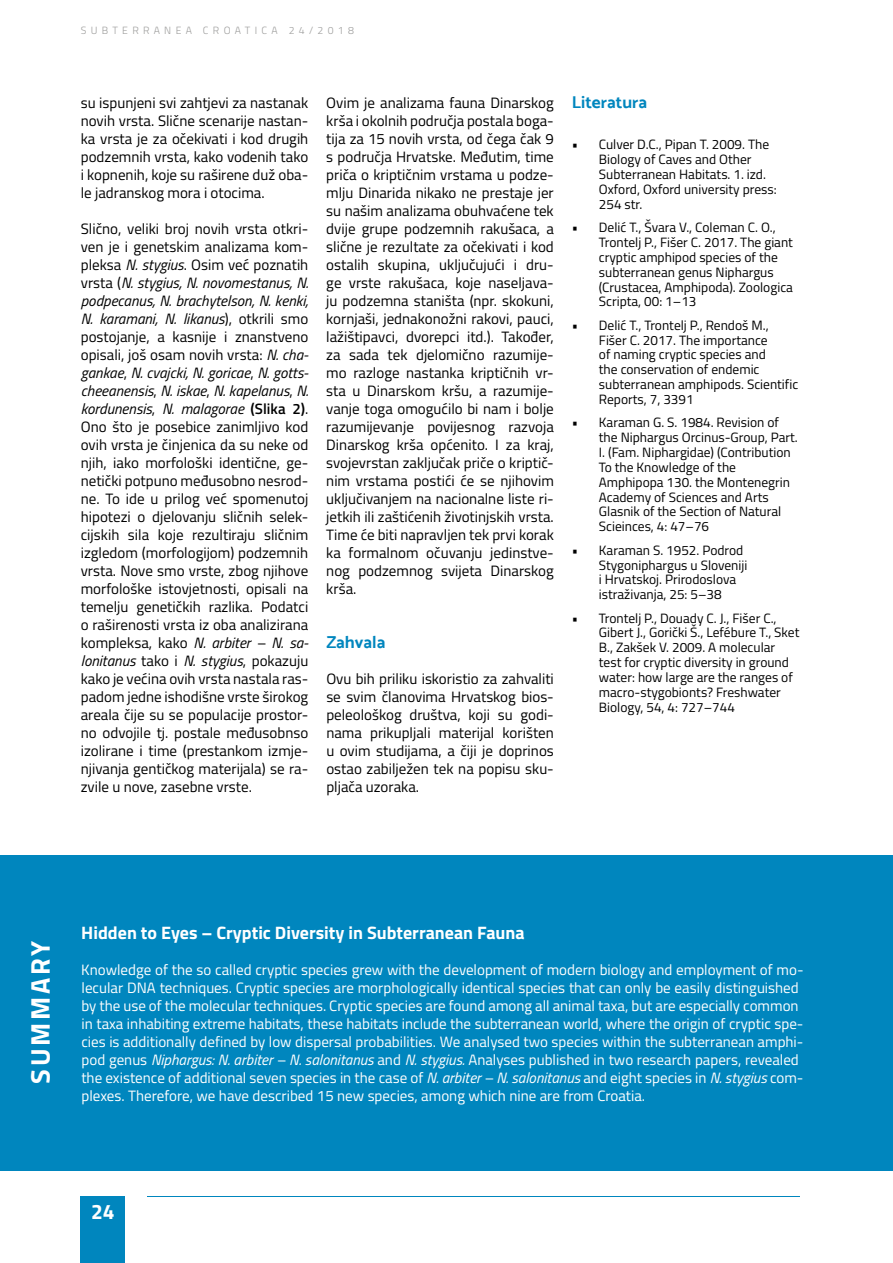
<style>
.page{position:relative;width:893px;height:1263px;background:#fff}
.page>*{position:absolute;margin:0;border:0;box-sizing:border-box;transform-origin:0 0}
.t1{font:700 27px "Titillium";letter-spacing:.1em;color:#fff}
.t2{font:700 21px "Titillium";color:#fff}
.t3{font:700 18px "Titillium";color:#fff}
.t4{font:700 17.25px "Catamaran";color:#0086be}
.t5{font:15px/18px "Titillium";color:#000;text-align:justify}
.t6{font:15px/18px "Titillium";color:#fff}
.t7{font:13.5px/14.9px "Titillium";color:#000}
.t8{font:300 10.5px "Titillium";letter-spacing:.41em;color:#9d9d9c}
.s1{font-style:italic}
.s2{font-weight:600}
</style>
<div class="page">
<hr style="left:147px;top:1196px;width:652px;height:1px;background:#0086be">
<div style="left:81px;top:1196px;width:44px;height:67px;background:#0086be"></div>
<div style="left:0;top:855px;width:893px;height:316px;background:#0086be"></div>
<p class="t8" style="left:81px;top:23px;width:275px">SUBTERRANEA CROATICA 24/2018</p>
<p class="t5" style="left:81px;top:93px;width:229px">su ispunjeni svi zahtjevi za nastanak novih vrsta. Slične scenarije nastan&shy;ka vrsta je za očekivati i kod drugih podzemnih vrsta, kako vodenih tako i kopnenih, koje su raširene duž oba&shy;le jadranskog mora i otocima.</p>
<p class="t5" style="left:81px;top:219px;width:229px">Slično, veliki broj novih vrsta otkri&shy;ven je i genetskim analizama kom&shy;pleksa <span class="s1">N. stygius</span>. Osim već poznatih vrsta (<span class="s1">N. stygius, N. novomestanus, N. podpecanus, N. brachytelson, N. kenki, N. karamani, N. likanus</span>), otkrili smo postojanje, a kasnije i znanstveno opisali, još osam novih vrsta: <span class="s1">N. cha&shy;gankae</span>, <span class="s1">N. cvajcki, N. goricae</span>, <span class="s1">N. gotts&shy;cheeanensis</span>, <span class="s1">N. iskae</span>, <span class="s1">N. kapelanus</span>, <span class="s1">N. kordunensis</span>, <span class="s1">N. malagorae</span> <span class="s2">(Slika 2)</span>.<br>Ono što je posebice zanimljivo kod ovih vrsta je činjenica da su neke od njih, iako morfološki identične, ge&shy;netički potpuno međusobno nesrod&shy;ne. To ide u prilog već spomenutoj hipotezi o djelovanju sličnih selek&shy;cijskih sila koje rezultiraju sličnim izgledom (morfologijom) podzemnih vrsta. Nove smo vrste, zbog njihove morfološke istovjetnosti, opisali na temelju genetičkih razlika. Podatci o raširenosti vrsta iz oba analizirana kompleksa, kako <span class="s1">N. arbiter – N. sa&shy;lonitanus</span> tako i <span class="s1">N. stygius</span>, pokazuju kako je većina ovih vrsta nastala ras&shy;padom jedne ishodišne vrste širokog areala čije su se populacije prostor&shy;no odvojile tj. postale međusobnso izolirane i time (prestankom izmje&shy;njivanja gentičkog materijala) se ra&shy;zvile u nove, zasebne vrste.</p>
<p class="t5" style="left:326px;top:93px;width:229px">Ovim je analizama fauna Dinarskog krša i okolnih područja postala boga&shy;tija za 15 novih vrsta, od čega čak 9 s područja Hrvatske. Međutim, time priča o kriptičnim vrstama u podze&shy;mlju Dinarida nikako ne prestaje jer su našim analizama obuhvaćene tek dvije grupe podzemnih rakušaca, a slične je rezultate za očekivati i kod ostalih skupina, uključujući i dru&shy;ge vrste rakušaca, koje naseljava&shy;ju podzemna staništa (npr. skokuni, kornjaši, jednakonožni rakovi, pauci, lažištipavci, dvorepci itd.). Također, za sada tek djelomično razumije&shy;mo razloge nastanka kriptičnih vr&shy;sta u Dinarskom kršu, a razumije&shy;vanje toga omogućilo bi nam i bolje razumijevanje povijesnog razvoja Dinarskog krša općenito. I za kraj, svojevrstan zaključak priče o kriptič&shy;nim vrstama postići će se njihovim uključivanjem na nacionalne liste ri&shy;jetkih ili zaštićenih životinjskih vrsta.<br>Time će biti napravljen tek prvi korak ka formalnom očuvanju jedinstve&shy;nog podzemnog svijeta Dinarskog krša.</p>
<p class="t4" style="left:326px;top:632px;width:61px">Zahvala</p>
<p class="t5" style="left:326px;top:669px;width:229px">Ovu bih priliku iskoristio za zahvaliti se svim članovima Hrvatskog bios&shy;peleološkog društva, koji su godi&shy;nama prikupljali materijal korišten u ovim studijama, a čiji je doprinos ostao zabilježen tek na popisu sku&shy;pljača uzoraka.</p>
<p class="t4" style="left:572px;top:92px;width:77px">Literatura</p>
<p class="t7" style="left:599px;top:137px;width:179px;text-indent:-27px">• Culver D.C., Pipan T. 2009. The<br>Biology of Caves and Other<br>Subterranean Habitats. 1. izd.<br>Oxford, Oxford university press:<br>254 str.</p>
<p class="t7" style="left:599px;top:219px;width:196px;text-indent:-27px">• Delić T., Švara V., Coleman C. O.,<br>Trontelj P., Fišer C. 2017. The giant cryptic amphipod species of the subterranean genus Niphargus (Crustacea, Amphipoda). Zoologica<br>Scripta, 00: 1–13</p>
<p class="t7" style="left:599px;top:317px;width:201px;text-indent:-27px">• Delić T., Trontelj P., Rendoš M.,<br>Fišer C. 2017. The importance<br>of naming cryptic species and<br>the conservation of endemic subterranean amphipods. Scientific<br>Reports, 7, 3391</p>
<p class="t7" style="left:599px;top:415px;width:200px;text-indent:-27px">• Karaman G. S. 1984. Revision of the Niphargus Orcinus-Group, Part.<br>I. (Fam. Niphargidae) (Contribution<br>To the Knowledge of the<br>Amphipopa 130. the Montenegrin<br>Academy of Sciences and Arts<br>Glasnik of the Section of Natural<br>Scieinces, 4: 47–76</p>
<p class="t7" style="left:599px;top:542px;width:150px;text-indent:-27px">• Karaman S. 1952. Podrod<br>Stygoniphargus u Sloveniji i Hrvatskoj. Prirodoslova istraživanja, 25: 5–38</p>
<p class="t7" style="left:599px;top:610px;width:202px;text-indent:-27px">• Trontelj P., Douady C. J., Fišer C., Gibert J., Gorički Š., Lefébure T., Sket B., Zakšek V. 2009. A molecular test for cryptic diversity in ground water: how large are the ranges of macro-stygobionts? Freshwater Biology, 54, 4: 727–744</p>
<h1 class="t1" style="left:20px;top:1083px;width:144px;rotate:-90deg">SUMMARY</h1>
<p class="t3" style="left:81px;top:919px;width:445px">Hidden to Eyes – Cryptic Diversity in Subterranean Fauna</p>
<p class="t6" style="left:81px;top:960px;width:724px">Knowledge of the so called cryptic species grew with the development of modern biology and employment of mo&shy;lecular DNA techniques. Cryptic species are morphologically identical species that can only be easily distinguished by the use of the molecular techniques. Cryptic species are found among all animal taxa, but are especially common in taxa inhabiting extreme habitats, these habitats include the subterranean world, where the origin of cryptic spe&shy;cies is additionally defined by low dispersal probabilities. We analysed two species within the subterranean amphi&shy;pod genus <span class="s1">Niphargus: N. arbiter – N. salonitanus</span> and <span class="s1">N. stygius.</span> Analyses published in two research papers, revealed the existence of additional seven species in the case of <span class="s1">N. arbiter – N. salonitanus</span> and eight species in <span class="s1">N. stygius</span> com&shy;plexes. Therefore, we have described 15 new species, among which nine are from Croatia.</p>
<h2 class="t2" style="left:91px;top:1195px;width:25px">24</h2>
</div>
